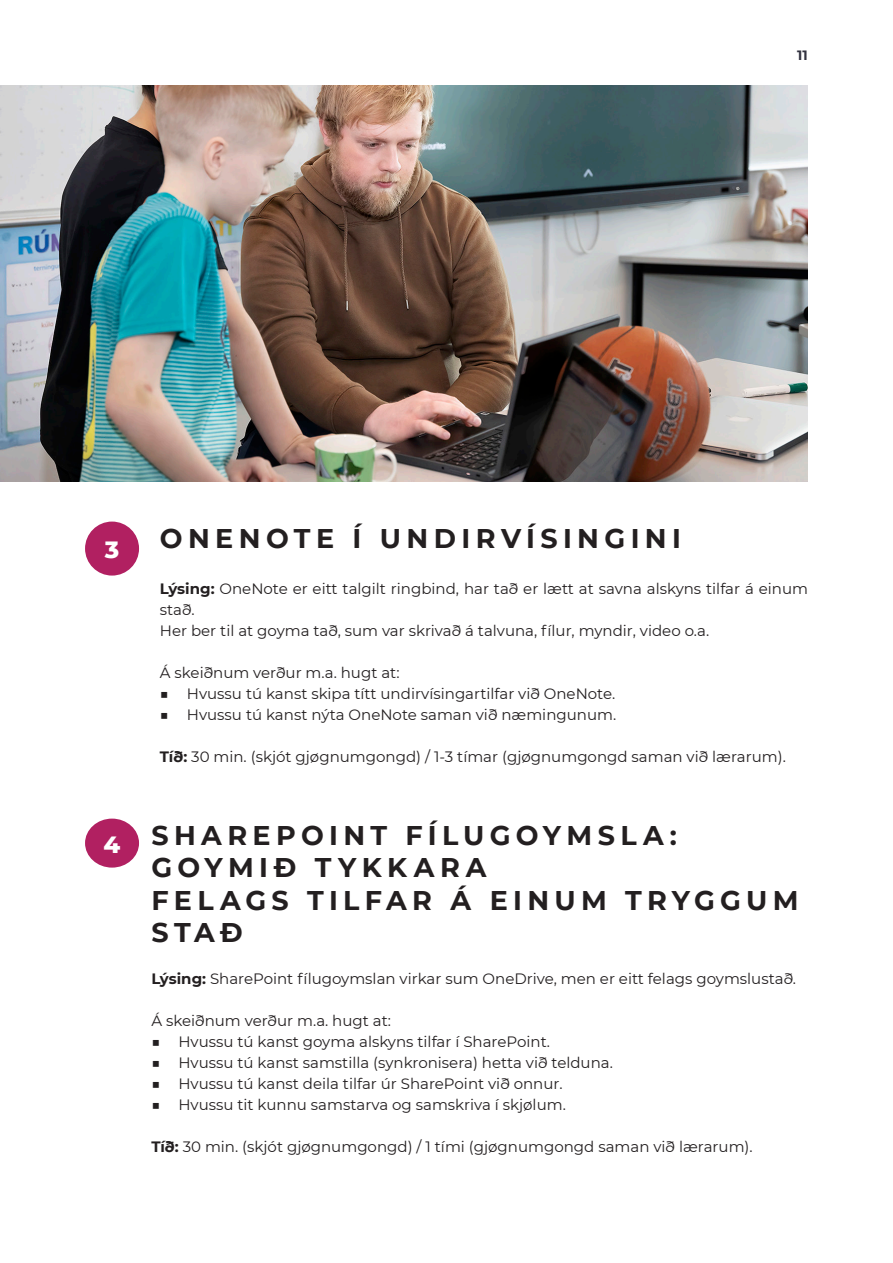
<style>
.page{position:relative;width:893px;height:1263px;background:#fff}
.page>*{position:absolute;margin:0;border:0;box-sizing:border-box;transform-origin:0 0}
.Header_-_Align_Left{font:700 27px/32.4px "Montserrat";letter-spacing:.2em;color:#231f20}
.Box_04_Number{font:800 24px "Montserrat";color:#fff}
.Body_Text{font:15px/21px "Montserrat";color:#231f20}
.Header_-_Align_Left-2{font:15px "Montserrat";color:#231f20}
.t1{font:700 13.5px "Montserrat";color:#32323f}
.s1{font-weight:700}
</style>
<div class="page">
<div style="left:85px;top:522px;width:54px;height:54px;background:#b12061;border-radius:50%"></div>
<div style="left:85px;top:819px;width:54px;height:48px;background:#b12061;border-radius:50%"></div>
<img style="left:0;top:85px;width:808px;height:397px">
<p class="t1" style="left:797px;top:45px;width:12px">11</p>
<p class="Box_04_Number" style="left:105px;top:532px;width:16px">3</p>
<p class="Box_04_Number" style="left:104px;top:826px;width:18px">4</p>
<p class="Header_-_Align_Left" style="left:160px;top:521px;width:523px">ONENOTE Í UNDIRVÍSINGINI</p>
<p class="Body_Text" style="left:160px;top:577px;width:650px"><span class="s1">Lýsing:</span> OneNote er eitt talgilt ringbind, har tað er lætt at savna alskyns tilfar á einum stað.</p>
<p class="Body_Text" style="left:160px;top:619px;width:551px">Her ber til at goyma tað, sum var skrivað á talvuna, fílur, myndir, video o.a.</p>
<p class="Body_Text" style="left:160px;top:661px;width:241px">Á skeiðnum verður m.a. hugt at:</p>
<p class="Body_Text" style="left:160px;top:682px;width:457px">■ Hvussu tú kanst skipa títt undirvísingartilfar við OneNote.</p>
<p class="Body_Text" style="left:160px;top:703px;width:458px">■ Hvussu tú kanst nýta OneNote saman við næmingunum.</p>
<p class="Body_Text" style="left:160px;top:745px;width:628px"><span class="s1">Tíð:</span> 30 min. (skjót gjøgnumgongd) / 1-3 tímar (gjøgnumgongd saman við lærarum).</p>
<p class="Header_-_Align_Left" style="left:151px;top:818px;width:527px">SHAREPOINT FÍLUGOYMSLA:<br>GOYMIÐ TYKKARA</p>
<p class="Header_-_Align_Left" style="left:151px;top:882px;width:649px">FELAGS TILFAR Á EINUM TRYGGUM<br>STAÐ</p>
<p class="Header_-_Align_Left-2" style="left:151px;top:968px;width:646px"><span class="s1">Lýsing:</span> SharePoint fílugoymslan virkar sum OneDrive, men er eitt felags goymslustað.</p>
<p class="Body_Text" style="left:151px;top:1009px;width:241px">Á skeiðnum verður m.a. hugt at:</p>
<p class="Body_Text" style="left:151px;top:1030px;width:400px">■ Hvussu tú kanst goyma alskyns tilfar í SharePoint.</p>
<p class="Body_Text" style="left:151px;top:1051px;width:463px">■ Hvussu tú kanst samstilla (synkronisera) hetta við telduna.</p>
<p class="Body_Text" style="left:151px;top:1072px;width:413px">■ Hvussu tú kanst deila tilfar úr SharePoint við onnur.</p>
<p class="Body_Text" style="left:151px;top:1093px;width:416px">■ Hvussu tit kunnu samstarva og samskriva í skjølum.</p>
<p class="Body_Text" style="left:151px;top:1135px;width:603px"><span class="s1">Tíð:</span> 30 min. (skjót gjøgnumgongd) / 1 tími (gjøgnumgongd saman við lærarum).</p>
</div>
